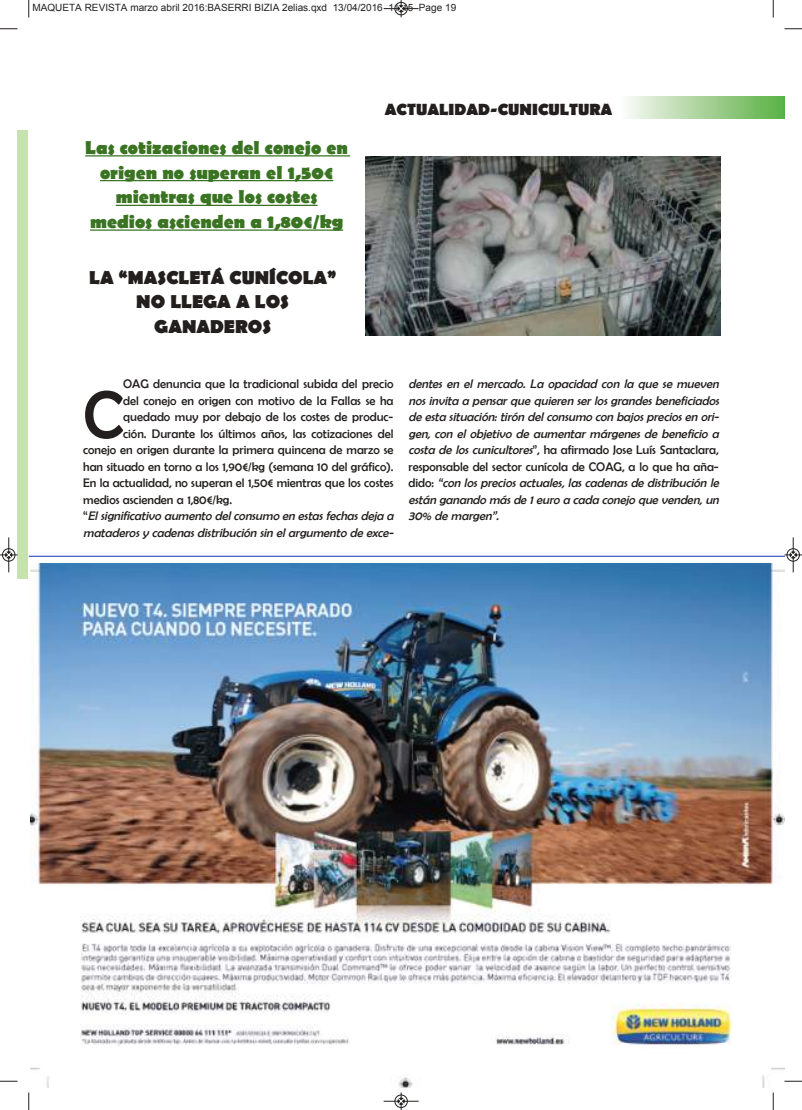
<style>
.page{position:relative;width:802px;height:1110px;background:#fff}
.page>*{position:absolute;margin:0;border:0;box-sizing:border-box;transform-origin:0 0}
.t1{font:67.75px "Berlin Sans FB";color:#241f1f}
.t2{font:700 18.75px/24.8px "Berlin Sans FB";color:#3a7322;text-align:center}
.t3{font:700 18.75px/24.8px "Berlin Sans FB";color:#241f1f;text-align:center}
.t4{font:700 16.25px "Berlin Sans FB";color:#241f1f}
.t5{font:italic 12.5px/16.5px "Berlin Sans FB";color:#241f1f}
.t6{font:12.5px "Berlin Sans FB";color:#241f1f}
.t7{font:10px "Arial";color:#241f1f}
.s1{font-style:normal}
</style>
<div class="page">
<img style="left:366px;top:157px;width:354px;height:178px">
<img style="left:627px;top:96px;width:157px;height:23px">
<div style="left:18px;top:130px;width:9px;height:449px;background:#c5e2af"></div>
<img style="left:30px;top:564px;width:754px;height:523px">
<hr style="left:29px;top:556px;width:755px;height:1px;background:#425dc4">
<hr style="left:85px;top:155px;width:265px;height:1px;background:#3a7322">
<hr style="left:100px;top:180px;width:233px;height:1px;background:#3a7322">
<hr style="left:116px;top:205px;width:201px;height:1px;background:#3a7322">
<hr style="left:90px;top:229px;width:253px;height:2px;background:#3a7322">
<svg style="left:28px;top:0;width:2px;height:18px"></svg>
<svg style="left:0;top:28px;width:18px;height:2px"></svg>
<svg style="left:772px;top:0;width:2px;height:18px"></svg>
<svg style="left:784px;top:28px;width:18px;height:2px"></svg>
<svg style="left:28px;top:1092px;width:2px;height:18px"></svg>
<svg style="left:0;top:1081px;width:18px;height:1px"></svg>
<svg style="left:772px;top:1092px;width:2px;height:18px"></svg>
<svg style="left:784px;top:1081px;width:18px;height:1px"></svg>
<div style="left:394px;top:2px;width:14px;height:13px;border:1px solid #fff;border-radius:50%"></div>
<hr style="left:383px;top:8px;width:35px;height:1px;background:#241f1f">
<div style="left:395px;top:2px;width:12px;height:13px;border:1px solid #241f1f;border-radius:50%"></div>
<svg style="left:398px;top:0;width:6px;height:17px"></svg>
<div style="left:394px;top:1094px;width:14px;height:14px;border:1px solid #fff;border-radius:50%"></div>
<hr style="left:383px;top:1101px;width:35px;height:1px;background:#241f1f">
<div style="left:395px;top:1095px;width:12px;height:13px;border:1px solid #241f1f;border-radius:50%"></div>
<svg style="left:398px;top:1092px;width:6px;height:18px"></svg>
<div style="left:2px;top:548px;width:13px;height:14px;border:1px solid #fff;border-radius:50%"></div>
<hr style="left:9px;top:537px;width:1px;height:35px;background:#241f1f">
<div style="left:2px;top:548px;width:13px;height:13px;border:1px solid #241f1f;border-radius:50%"></div>
<svg style="left:0;top:552px;width:18px;height:6px"></svg>
<div style="left:786px;top:548px;width:13px;height:14px;border:1px solid #fff;border-radius:50%"></div>
<hr style="left:793px;top:537px;width:1px;height:35px;background:#241f1f">
<div style="left:786px;top:548px;width:13px;height:13px;border:1px solid #241f1f;border-radius:50%"></div>
<svg style="left:784px;top:552px;width:18px;height:6px"></svg>
<p class="t7" style="left:32px;top:2px;width:425px">MAQUETA REVISTA marzo abril 2016:BASERRI BIZIA 2elias.qxd 13/04/2016 11:45 Page 19</p>
<h2 class="t2" style="left:85px;top:136px;width:264px">Las cotizaciones del conejo en origen no superan el 1,50€ mientras que los costes medios ascienden a 1,80€/kg</h2>
<h2 class="t3" style="left:89px;top:266px;width:248px">LA “MASCLETÁ CUNÍCOLA”<br>NO LLEGA A LOS<br>GANADEROS</h2>
<h3 class="t4" style="left:385px;top:100px;width:229px">ACTUALIDAD-CUNICULTURA</h3>
<p class="t6" style="left:123px;top:377px;width:272px">OAG denuncia que la tradicional subida del precio</p>
<p class="t6" style="left:123px;top:394px;width:272px">del conejo en origen con motivo de la Fallas se ha</p>
<p class="t6" style="left:123px;top:410px;width:272px">quedado muy por debajo de los costes de produc-</p>
<p class="t6" style="left:123px;top:427px;width:272px">ción. Durante los últimos años, las cotizaciones del</p>
<p class="t6" style="left:83px;top:443px;width:312px">conejo en origen durante la primera quincena de marzo se</p>
<p class="t6" style="left:83px;top:460px;width:312px">han situado en torno a los 1,90€/kg (semana 10 del gráfico).</p>
<p class="t6" style="left:83px;top:476px;width:312px">En la actualidad, no superan el 1,50€ mientras que los costes</p>
<p class="t6" style="left:83px;top:493px;width:150px">medios ascienden a 1,80€/kg.</p>
<p class="t5" style="left:83px;top:508px;width:314px"><span class="s1">“</span> El significativo aumento del consumo en estas fechas deja a</p>
<p class="t5" style="left:83px;top:524px;width:314px">mataderos y cadenas distribución sin el argumento de exce-</p>
<h1 class="t1" style="left:83px;top:377px;width:42px">C</h1>
<p class="t5" style="left:408px;top:376px;width:314px">dentes en el mercado. La opacidad con la que se mueven nos invita a pensar que quieren ser los grandes beneficiados de esta situación: tirón del consumo con bajos precios en ori&shy;gen, con el objetivo de aumentar márgenes de beneficio a costadeloscunicultores<span class="s1">”, ha afirmado Jose Luís Santaclara, responsable del sector cunícola de COAG, a lo que ha aña&shy;d i d o :</span> “con los precios actuales, las cadenas de distribución le están ganando más de 1 euro a cada conejo que venden, un 30% de margen”.</p>
</div>
